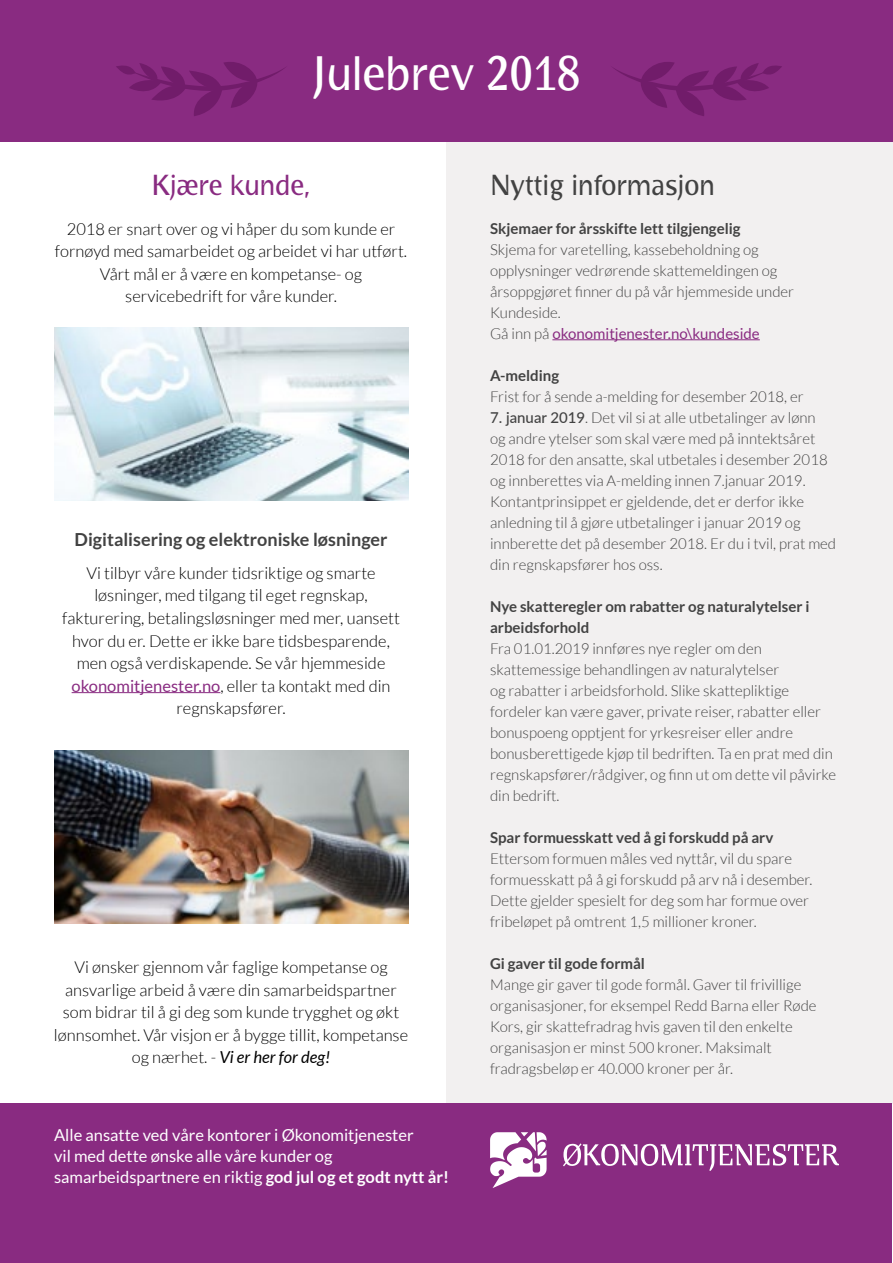
<style>
.page{position:relative;width:893px;height:1263px;background:#fff}
.page>*{position:absolute;margin:0;border:0;box-sizing:border-box;transform-origin:0 0}
.t1{font:45px "Bradlo Sans Pro";color:#fff}
.t2{font:27px "Bradlo Sans Pro";color:#424242}
.t3{font:27px "Bradlo Sans Pro";color:#892b81}
.t4{font:700 18px "Lato";color:#424242}
.t5{font:300 16.5px/22.5px "Lato";color:#000;text-align:center}
.t6{font:16.5px/21px "Lato";color:#fff}
.t7{font:300 15px/21px "Lato";color:#424242}
.t8{font:700 15px/21px "Lato";color:#424242}
.s1{font-weight:400;color:#892b81}
.s2{font-weight:400;font-style:italic}
.s3{font-weight:700}
.s4{font-weight:500}
</style>
<div class="page">
<hr style="left:72px;top:692px;width:148px;height:1px;background:#892b81">
<div style="left:446px;top:141px;width:447px;height:962px;background:#f2f0f0"></div>
<hr style="left:552px;top:339px;width:208px;height:1px;background:#892b81">
<img style="left:54px;top:327px;width:354px;height:174px">
<img style="left:54px;top:750px;width:354px;height:173px">
<div style="left:0;top:0;width:893px;height:141px;background:#892b81"></div>
<svg style="left:614px;top:62px;width:168px;height:54px"></svg>
<svg style="left:116px;top:62px;width:168px;height:54px"></svg>
<div style="left:1px;top:1103px;width:891px;height:160px;background:#892b81"></div>
<svg style="left:490px;top:1132px;width:57px;height:56px"></svg>
<svg style="left:563px;top:1143px;width:276px;height:28px"></svg>
<h1 class="t1" style="left:312px;top:43px;width:269px">Julebrev 2018</h1>
<h2 class="t3" style="left:151px;top:167px;width:161px">Kjære kunde,</h2>
<h2 class="t2" style="left:490px;top:167px;width:226px">Nyttig informasjon</h2>
<p class="t5" style="left:55px;top:218px;width:354px">2018 er snart over og vi håper du som kunde er fornøyd med samarbeidet og arbeidet vi har utført.<br>Vårt mål er å være en kompetanse- og servicebedrift for våre kunder.</p>
<p class="t4" style="left:75px;top:529px;width:315px">Digitalisering og elektroniske løsninger</p>
<p class="t5" style="left:62px;top:562px;width:339px">Vi tilbyr våre kunder tidsriktige og smarte løsninger, med tilgang til eget regnskap, fakturering, betalingsløsninger med mer, uansett hvor du er. Dette er ikke bare tidsbesparende, men også verdiskapende. Se vår hjemmeside <span class="s1">okonomitjenester.no</span>, eller ta kontakt med din regnskapsfører.</p>
<p class="t5" style="left:54px;top:956px;width:356px">Vi ønsker gjennom vår faglige kompetanse og ansvarlige arbeid å være din samarbeidspartner som bidrar til å gi deg som kunde trygghet og økt lønnsomhet. Vår visjon er å bygge tillit, kompetanse og nærhet. - <span class="s2">Vi er her for deg!</span></p>
<p class="t6" style="left:54px;top:1124px;width:397px">Alle ansatte ved våre kontorer i Økonomitjenester<br>vil med dette ønske alle våre kunder og samarbeidspartnere en riktig <span class="s3">god jul og et godt nytt år!</span></p>
<p class="t8" style="left:490px;top:218px;width:252px">Skjemaer for årsskifte lett tilgjengelig</p>
<p class="t7" style="left:490px;top:239px;width:306px">Skjema for varetelling, kassebeholdning og opplysninger vedrørende skattemeldingen og årsoppgjøret finner du på vår hjemmeside under Kundeside.<br>Gå inn på <span class="s1">okonomitjenester.no\kundeside</span></p>
<p class="t8" style="left:490px;top:365px;width:71px">A-melding</p>
<p class="t7" style="left:490px;top:386px;width:315px">Frist for å sende a-melding for desember 2018, er</p>
<p class="t7" style="left:490px;top:407px;width:348px"><span class="s4">7. januar 2019</span>. Det vil si at alle utbetalinger av lønn<br>og andre ytelser som skal være med på inntektsåret 2018 for den ansatte, skal utbetales i desember 2018 og innberettes via A-melding innen 7.januar 2019.<br>Kontantprinsippet er gjeldende, det er derfor ikke anledning til å gjøre utbetalinger i januar 2019 og innberette det på desember 2018. Er du i tvil, prat med din regnskapsfører hos oss.</p>
<p class="t8" style="left:490px;top:596px;width:321px">Nye skatteregler om rabatter og naturalytelser i arbeidsforhold</p>
<p class="t7" style="left:490px;top:638px;width:348px">Fra 01.01.2019 innføres nye regler om den skattemessige behandlingen av naturalytelser<br>og rabatter i arbeidsforhold. Slike skattepliktige fordeler kan være gaver, private reiser, rabatter eller bonuspoeng opptjent for yrkesreiser eller andre bonusberettigede kjøp til bedriften. Ta en prat med din regnskapsfører/rådgiver, og finn ut om dette vil påvirke din bedrift.</p>
<p class="t8" style="left:490px;top:827px;width:285px">Spar formuesskatt ved å gi forskudd på arv</p>
<p class="t7" style="left:490px;top:848px;width:324px">Ettersom formuen måles ved nyttår, vil du spare formuesskatt på å gi forskudd på arv nå i desember.<br>Dette gjelder spesielt for deg som har formue over fribeløpet på omtrent 1,5 millioner kroner.</p>
<p class="t8" style="left:490px;top:953px;width:156px">Gi gaver til gode formål</p>
<p class="t7" style="left:490px;top:974px;width:328px">Mange gir gaver til gode formål. Gaver til frivillige organisasjoner, for eksempel Redd Barna eller Røde Kors, gir skattefradrag hvis gaven til den enkelte organisasjon er minst 500 kroner. Maksimalt fradragsbeløp er 40.000 kroner per år.</p>
</div>
